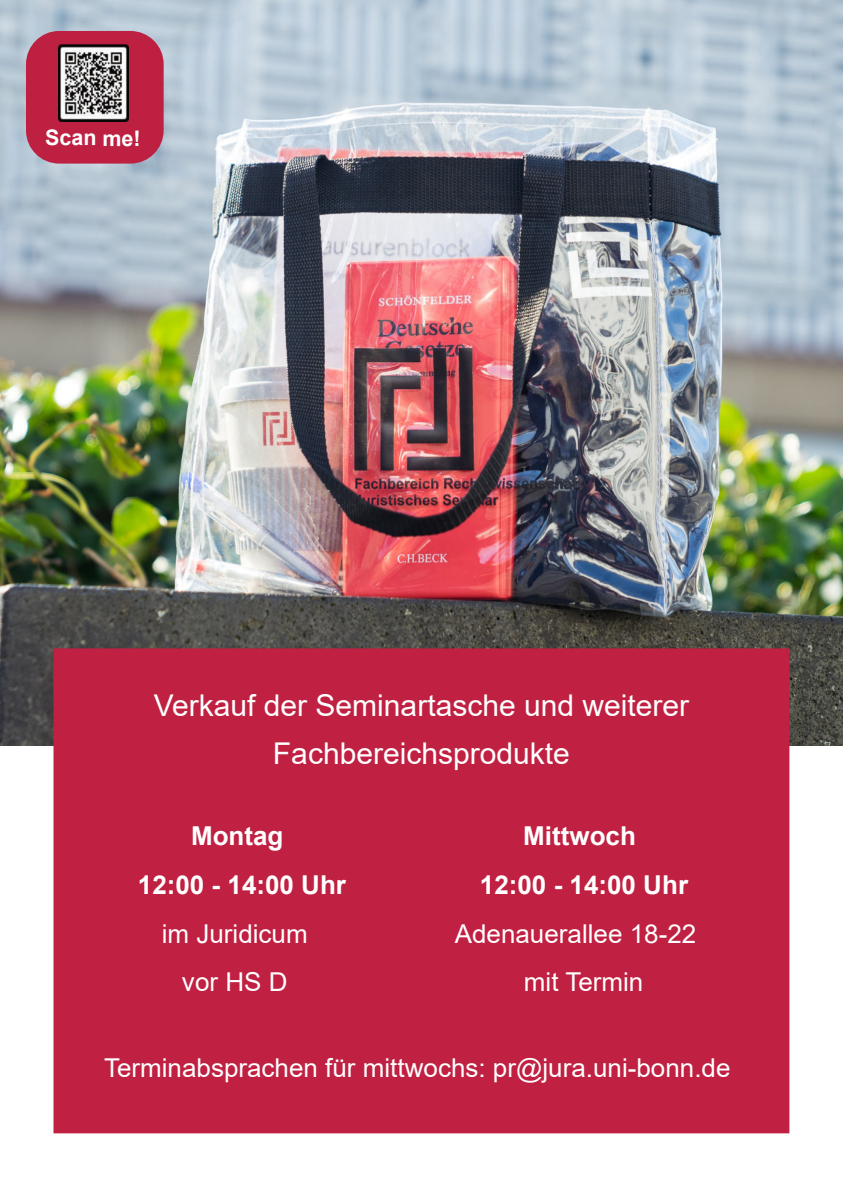
<style>
.page{position:relative;width:843px;height:1192px;background:#fff}
.page>*{position:absolute;margin:0;border:0;box-sizing:border-box;transform-origin:0 0}
.t1{font:30px/48px "Arial";color:#fff;text-align:center}
.t2{font:26px/48.8px "Arial";color:#fff;text-align:center}
.t3{font:700 26px/48.8px "Arial";color:#fff;text-align:center}
.t4{font:700 21.5px "Arial";letter-spacing:-.005em;color:#fff}
</style>
<div class="page">
<img style="left:0;top:0;width:842px;height:745px">
<div style="left:53px;top:648px;width:736px;height:485px;background:#c02041"></div>
<div style="left:26px;top:31px;width:138px;height:133px;background:#bd2040;border-radius:33px"></div>
<img style="left:58px;top:44px;width:70px;height:77px">
<p class="t4" style="left:45px;top:130px;width:97px">Scan me!</p>
<p class="t1" style="left:154px;top:684px;width:537px">Verkauf der Seminartasche und weiterer<br>Fachbereichsprodukte</p>
<p class="t3" style="left:138px;top:814px;width:210px">Montag<br>12:00 - 14:00 Uhr</p>
<p class="t2" style="left:162px;top:911px;width:147px">im Juridicum vor HS D</p>
<p class="t3" style="left:480px;top:814px;width:210px">Mittwoch<br>12:00 - 14:00 Uhr</p>
<p class="t2" style="left:524px;top:911px;width:174px;text-align:left;text-indent:-69px">Adenauerallee 18-22 mit Termin</p>
<p class="t2" style="left:104px;top:1046px;width:628px">Terminabsprachen für mittwochs: pr@jura.uni-bonn.de</p>
</div>
